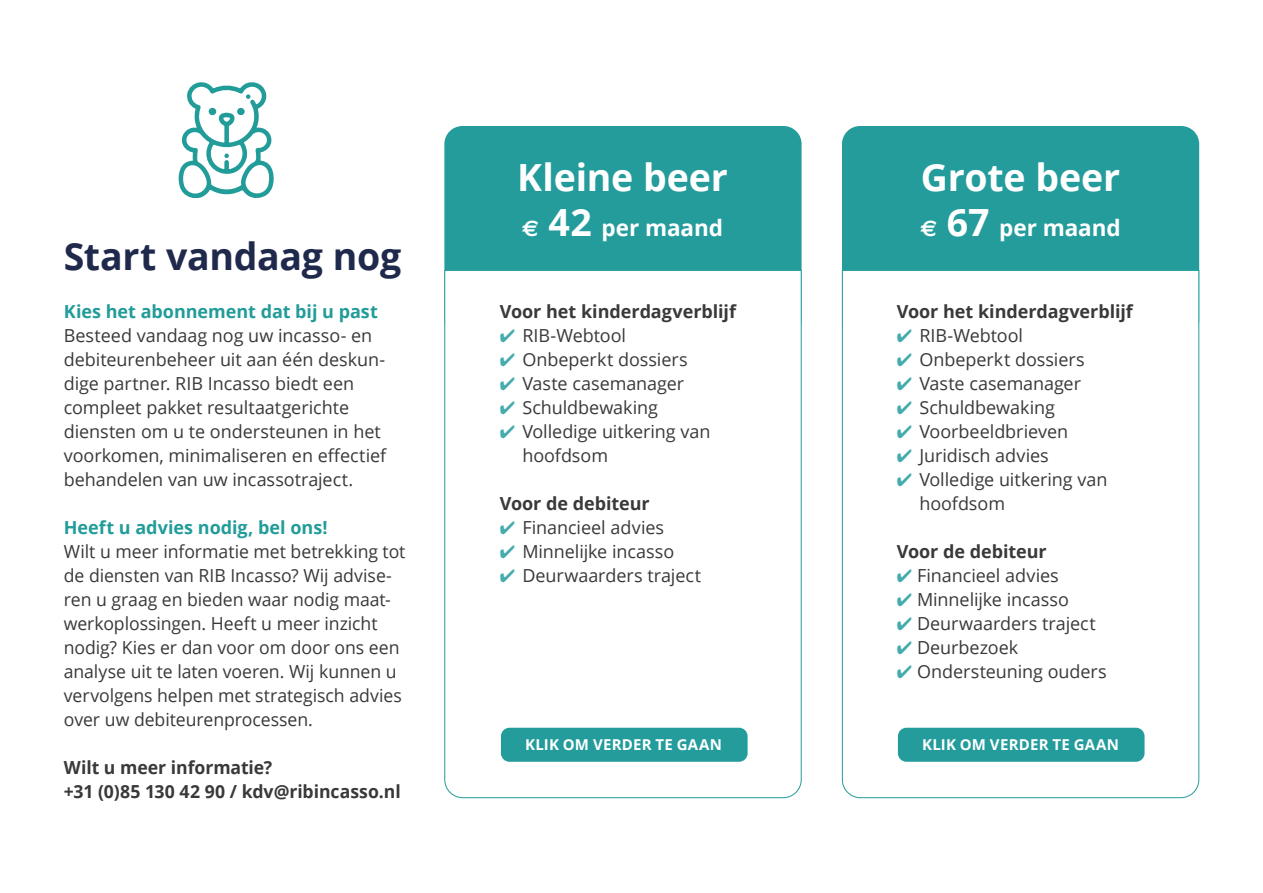
<style>
.page{position:relative;width:1263px;height:893px;background:#fff}
.page>*{position:absolute;margin:0;border:0;box-sizing:border-box;transform-origin:0 0}
.t1{font:700 37.5px "Open Sans";letter-spacing:-.005em;color:#fff}
.t2{font:700 37.5px "Open Sans";letter-spacing:-.01em;color:#1f294b}
.t3{font:700 22.5px "Open Sans";letter-spacing:-.005em;color:#fff}
.t4{font:18px/24px "Open Sans";letter-spacing:-.005em;color:#393939}
.t5{font:700 18px/24px "Open Sans";letter-spacing:-.005em;color:#393939}
.t6{font:700 18px "Open Sans";color:#219c99}
.t7{font:700 15px "Open Sans";letter-spacing:.015em;color:#fff}
.s1{font-family:"Euro Sans"}
.s2{font-size:37.5px}
.s3{color:#45abab}
</style>
<div class="page">
<div style="left:444px;top:126px;width:357px;height:213px;background:#249c9c;border-radius:18px"></div>
<svg style="left:444px;top:270px;width:358px;height:528px"></svg>
<div style="left:842px;top:126px;width:357px;height:213px;background:#249c9c;border-radius:18px"></div>
<svg style="left:842px;top:270px;width:357px;height:528px"></svg>
<div style="left:898px;top:728px;width:246px;height:34px;background:#249c9c;border-radius:9px"></div>
<svg style="left:178px;top:82px;width:96px;height:117px"></svg>
<div style="left:501px;top:728px;width:246px;height:34px;background:#249c9c;border-radius:9px"></div>
<h1 class="t2" style="left:64px;top:230px;width:339px">Start vandaag nog</h1>
<p class="t6" style="left:64px;top:299px;width:316px">Kies het abonnement dat bij u past</p>
<p class="t4" style="left:64px;top:323px;width:324px">Besteed vandaag nog uw incasso- en debiteurenbeheer uit aan één deskun&shy;dige partner. RIB Incasso biedt een compleet pakket resultaatgerichte diensten om u te ondersteunen in het voorkomen, minimaliseren en effectief behandelen van uw incassotraject.</p>
<p class="t6" style="left:64px;top:515px;width:265px">Heeft u advies nodig, bel ons!</p>
<p class="t4" style="left:64px;top:539px;width:343px">Wilt u meer informatie met betrekking tot de diensten van RIB Incasso? Wij advise&shy;ren u graag en bieden waar nodig maat&shy;werkoplossingen. Heeft u meer inzicht nodig? Kies er dan voor om door ons een analyse uit te laten voeren. Wij kunnen u vervolgens helpen met strategisch advies over uw debiteurenprocessen.</p>
<p class="t5" style="left:64px;top:755px;width:338px">Wilt u meer informatie?<br>+31 (0)85 130 42 90 / kdv@ribincasso.nl</p>
<h1 class="t1" style="left:517px;top:151px;width:212px">Kleine beer</h1>
<p class="t3" style="left:522px;top:212px;width:202px"><span class="s1">E</span> <span class="s2">42</span> per maand</p>
<p class="t5" style="left:500px;top:299px;width:238px">Voor het kinderdagverblijf</p>
<p class="t4" style="left:500px;top:323px;width:128px"><span class="s3">✔</span> RIB-Webtool</p>
<p class="t4" style="left:500px;top:347px;width:189px"><span class="s3">✔</span> Onbeperkt dossiers</p>
<p class="t4" style="left:500px;top:371px;width:186px"><span class="s3">✔</span> Vaste casemanager</p>
<p class="t4" style="left:500px;top:395px;width:160px"><span class="s3">✔</span> Schuldbewaking</p>
<p class="t4" style="left:522px;top:419px;width:190px;text-indent:-22px"><span class="s3">✔</span> Volledige uitkering van hoofdsom</p>
<p class="t5" style="left:500px;top:491px;width:151px">Voor de debiteur</p>
<p class="t4" style="left:500px;top:515px;width:166px"><span class="s3">✔</span> Financieel advies</p>
<p class="t4" style="left:500px;top:539px;width:176px"><span class="s3">✔</span> Minnelijke incasso</p>
<p class="t4" style="left:500px;top:563px;width:203px"><span class="s3">✔</span> Deurwaarders traject</p>
<p class="t7" style="left:525px;top:734px;width:199px">KLIK OM VERDER TE GAAN</p>
<h1 class="t1" style="left:921px;top:151px;width:201px">Grote beer</h1>
<p class="t3" style="left:920px;top:212px;width:202px"><span class="s1">E</span> <span class="s2">67</span> per maand</p>
<p class="t5" style="left:897px;top:299px;width:238px">Voor het kinderdagverblijf</p>
<p class="t4" style="left:897px;top:323px;width:128px"><span class="s3">✔</span> RIB-Webtool</p>
<p class="t4" style="left:897px;top:347px;width:189px"><span class="s3">✔</span> Onbeperkt dossiers</p>
<p class="t4" style="left:897px;top:371px;width:186px"><span class="s3">✔</span> Vaste casemanager</p>
<p class="t4" style="left:897px;top:395px;width:160px"><span class="s3">✔</span> Schuldbewaking</p>
<p class="t4" style="left:897px;top:419px;width:173px"><span class="s3">✔</span> Voorbeeldbrieven</p>
<p class="t4" style="left:897px;top:443px;width:153px"><span class="s3">✔</span> Juridisch advies</p>
<p class="t4" style="left:919px;top:467px;width:190px;text-indent:-22px"><span class="s3">✔</span> Volledige uitkering van hoofdsom</p>
<p class="t5" style="left:897px;top:539px;width:151px">Voor de debiteur</p>
<p class="t4" style="left:897px;top:563px;width:163px"><span class="s3">✔</span> Financieel advies</p>
<p class="t4" style="left:897px;top:587px;width:174px"><span class="s3">✔</span> Minnelijke incasso</p>
<p class="t4" style="left:897px;top:611px;width:200px"><span class="s3">✔</span> Deurwaarders traject</p>
<p class="t4" style="left:897px;top:635px;width:123px"><span class="s3">✔</span> Deurbezoek</p>
<p class="t4" style="left:897px;top:659px;width:211px"><span class="s3">✔</span> Ondersteuning ouders</p>
<p class="t7" style="left:922px;top:734px;width:199px">KLIK OM VERDER TE GAAN</p>
</div>
